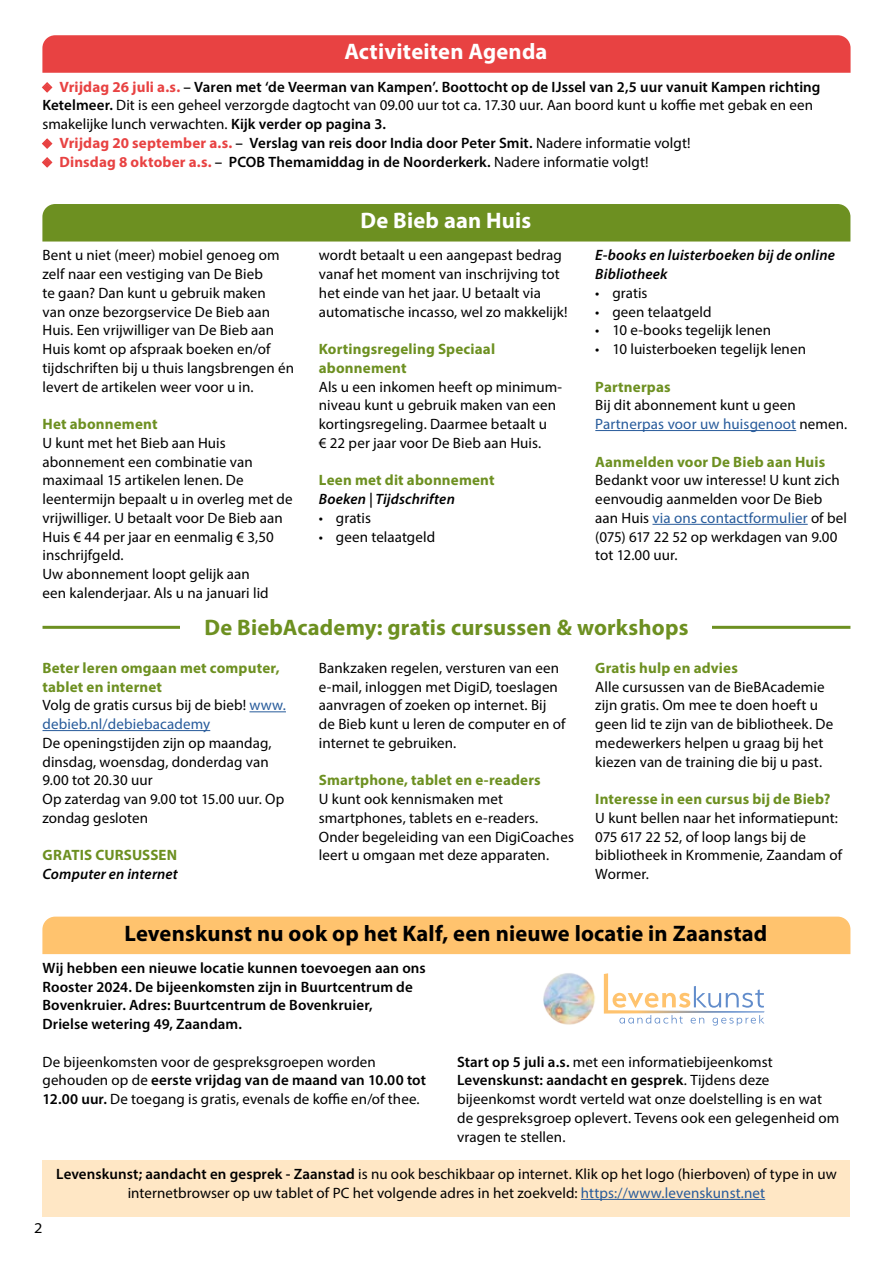
<style>
.page{position:relative;width:893px;height:1263px;background:#fff}
.page>*{position:absolute;margin:0;border:0;box-sizing:border-box;transform-origin:0 0}
.t1{font:700 22.5px "Myriad Pro";letter-spacing:.005em;color:#000}
.t2{font:700 22.5px "Myriad Pro";letter-spacing:.005em;color:#6d9021}
.t3{font:700 22.5px "Myriad Pro";letter-spacing:.005em;color:#fff}
.t4{font:15px/18.8px "Myriad Pro";letter-spacing:.005em;color:#000}
.t5{font:600 15px/18.8px "Myriad Pro";letter-spacing:.005em;color:#000}
.t6{font:700 15px/18.8px "Myriad Pro";letter-spacing:.01em;color:#6d9021}
.t7{font:italic 600 15px/18.8px "Myriad Pro";letter-spacing:.01em;color:#000}
.t8{font:semi-expanded 15px "Myriad Pro";color:#000}
.s1{color:#e84242}
.s2{font-weight:700;color:#e84242}
.s3{font-weight:600}
.s4{font-weight:400}
.s5{color:#275b9b}
.s6{font-weight:400;color:#000}
.s7{font-weight:400;color:#275b9b}
</style>
<div class="page">
<hr style="left:43px;top:626px;width:807px;height:3px;background:#6d9021">
<div style="left:42px;top:35px;width:808px;height:38px;background:#e84242"></div>
<div style="left:42px;top:917px;width:808px;height:37px;background:#ffc36e"></div>
<div style="left:42px;top:204px;width:808px;height:38px;background:#6d9021"></div>
<hr style="left:595px;top:430px;width:201px;height:1px;background:#275b9b">
<hr style="left:652px;top:524px;width:156px;height:1px;background:#275b9b">
<hr style="left:249px;top:711px;width:37px;height:1px;background:#275b9b">
<hr style="left:43px;top:730px;width:167px;height:1px;background:#275b9b">
<div style="left:181px;top:616px;width:531px;height:29px;background:#fff"></div>
<div style="left:43px;top:1160px;width:807px;height:57px;background:#ffe7c5"></div>
<hr style="left:581px;top:1199px;width:184px;height:1px;background:#275b9b">
<img style="left:543px;top:973px;width:52px;height:52px">
<svg style="left:604px;top:973px;width:160px;height:52px"></svg>
<h1 class="t3" style="left:344px;top:37px;width:205px">Activiteiten Agenda</h1>
<p class="t4" style="left:42px;top:77px;width:780px"><span class="s1">◆</span> <span class="s2">Vrijdag 26 juli a.s.</span> <span class="s3">– Varen met ‘de Veerman van Kampen’. Boottocht op de IJssel van 2,5 uur vanuit Kampen richting<br>Ketelmeer.</span> Dit is een geheel verzorgde dagtocht van 09.00 uur tot ca. 17.30 uur. Aan boord kunt u koffie met gebak en een smakelijke lunch verwachten. <span class="s3">Kijk verder op pagina 3.</span></p>
<p class="t5" style="left:42px;top:133px;width:650px"><span class="s1">◆</span> <span class="s2">Vrijdag 20 september a.s.</span> – Verslag van reis door India door Peter Smit. <span class="s4">Nadere informatie volgt!</span></p>
<p class="t5" style="left:42px;top:152px;width:608px"><span class="s1">◆</span> <span class="s2">Dinsdag 8 oktober a.s.</span> – PCOB Themamiddag in de Noorderkerk. <span class="s4">Nadere informatie volgt!</span></p>
<p class="t4" style="left:43px;top:246px;width:253px">Bent u niet (meer) mobiel genoeg om zelf naar een vestiging van De Bieb<br>te gaan? Dan kunt u gebruik maken<br>van onze bezorgservice De Bieb aan Huis. Een vrijwilliger van De Bieb aan Huis komt op afspraak boeken en/of tijdschriften bij u thuis langsbrengen én levert de artikelen weer voor u in.</p>
<p class="t6" style="left:43px;top:414px;width:117px">Het abonnement</p>
<p class="t4" style="left:43px;top:433px;width:252px">U kunt met het Bieb aan Huis abonnement een combinatie van maximaal 15 artikelen lenen. De leentermijn bepaalt u in overleg met de vrijwilliger. U betaalt voor De Bieb aan<br>Huis € 44 per jaar en eenmalig € 3,50 inschrijfgeld.<br>Uw abonnement loopt gelijk aan<br>een kalenderjaar. Als u na januari lid</p>
<h1 class="t3" style="left:361px;top:206px;width:172px">De Bieb aan Huis</h1>
<p class="t4" style="left:319px;top:246px;width:250px">wordt betaalt u een aangepast bedrag vanaf het moment van inschrijving tot het einde van het jaar. U betaalt via automatische incasso, wel zo makkelijk!</p>
<p class="t6" style="left:319px;top:339px;width:178px">Kortingsregeling Speciaal abonnement</p>
<p class="t4" style="left:319px;top:377px;width:245px">Als u een inkomen heeft op minimum&shy;niveau kunt u gebruik maken van een kortingsregeling. Daarmee betaalt u<br>€ 22 per jaar voor De Bieb aan Huis.</p>
<p class="t6" style="left:319px;top:470px;width:177px">Leen met dit abonnement</p>
<p class="t7" style="left:319px;top:489px;width:138px">Boeken | Tijdschriften</p>
<p class="t4" style="left:319px;top:508px;width:54px">• gratis</p>
<p class="t4" style="left:319px;top:527px;width:118px">• geen telaatgeld</p>
<p class="t7" style="left:595px;top:245px;width:241px">E-books en luisterboeken bij de online<br>Bibliotheek</p>
<p class="t4" style="left:595px;top:283px;width:54px">• gratis</p>
<p class="t4" style="left:595px;top:302px;width:118px">• geen telaatgeld</p>
<p class="t4" style="left:595px;top:321px;width:177px">• 10 e-books tegelijk lenen</p>
<p class="t4" style="left:595px;top:339px;width:212px">• 10 luisterboeken tegelijk lenen</p>
<p class="t6" style="left:595px;top:377px;width:77px">Partnerpas</p>
<p class="t4" style="left:595px;top:396px;width:254px">Bij dit abonnement kunt u geen<br><span class="s5">Partnerpas voor uw huisgenoot</span> nemen.</p>
<p class="t6" style="left:595px;top:452px;width:231px">Aanmelden voor De Bieb aan Huis</p>
<p class="t4" style="left:595px;top:471px;width:253px">Bedankt voor uw interesse! U kunt zich eenvoudig aanmelden voor De Bieb aan Huis <span class="s5">via ons contactformulier</span> of bel (075) 617 22 52 op werkdagen van 9.00 tot 12.00 uur.</p>
<h1 class="t2" style="left:204px;top:613px;width:485px">De BiebAcademy: gratis cursussen &amp; workshops</h1>
<p class="t6" style="left:43px;top:658px;width:245px">Beter leren omgaan met computer, tablet en internet<br><span class="s6">Volg de gratis cursus bij de bieb!</span> <span class="s7">www. debieb.nl/debiebacademy</span></p>
<p class="t4" style="left:43px;top:733px;width:243px">De openingstijden zijn op maandag, dinsdag, woensdag, donderdag van<br>9.00 tot 20.30 uur<br>Op zaterdag van 9.00 tot 15.00 uur. Op zondag gesloten</p>
<p class="t6" style="left:43px;top:845px;width:136px">GRATIS CURSUSSEN</p>
<p class="t7" style="left:43px;top:864px;width:137px">Computer en internet</p>
<p class="t4" style="left:319px;top:658px;width:248px">Bankzaken regelen, versturen van een e-mail, inloggen met DigiD, toeslagen aanvragen of zoeken op internet. Bij de Bieb kunt u leren de computer en of internet te gebruiken.</p>
<p class="t6" style="left:319px;top:770px;width:223px">Smartphone, tablet en e-readers</p>
<p class="t4" style="left:319px;top:789px;width:256px">U kunt ook kennismaken met smartphones, tablets en e-readers.<br>Onder begeleiding van een DigiCoaches leert u omgaan met deze apparaten.</p>
<p class="t6" style="left:595px;top:658px;width:144px">Gratis hulp en advies</p>
<p class="t4" style="left:595px;top:677px;width:239px">Alle cursussen van de BieBAcademie zijn gratis. Om mee te doen hoeft u geen lid te zijn van de bibliotheek. De medewerkers helpen u graag bij het kiezen van de training die bij u past.</p>
<p class="t6" style="left:595px;top:789px;width:237px">Interesse in een cursus bij de Bieb?</p>
<p class="t4" style="left:595px;top:808px;width:248px">U kunt bellen naar het informatiepunt:<br>075 617 22 52, of loop langs bij de bibliotheek in Krommenie, Zaandam of<br>Wormer.</p>
<h1 class="t1" style="left:125px;top:918px;width:644px">Levenskunst nu ook op het Kalf, een nieuwe locatie in Zaanstad</h1>
<p class="t5" style="left:43px;top:958px;width:385px">Wij hebben een nieuwe locatie kunnen toevoegen aan ons Rooster 2024. De bijeenkomsten zijn in Buurtcentrum de Bovenkruier. Adres: Buurtcentrum de Bovenkruier,<br>Drielse wetering 49, Zaandam.</p>
<p class="t4" style="left:43px;top:1052px;width:385px">De bijeenkomsten voor de gespreksgroepen worden gehouden op de <span class="s3">eerste vrijdag van de maand van 10.00 tot<br>12.00 uur.</span> De toegang is gratis, evenals de koffie en/of thee.</p>
<p class="t4" style="left:457px;top:1052px;width:384px"><span class="s3">Start op 5 juli a.s.</span> met een informatiebijeenkomst <span class="s3">Levenskunst: aandacht en gesprek</span>. Tijdens deze bijeenkomst wordt verteld wat onze doelstelling is en wat de gespreksgroep oplevert. Tevens ook een gelegenheid om vragen te stellen.</p>
<p class="t8" style="left:34px;top:1219px;width:10px">2</p>
<p class="t4" style="left:56px;top:1164px;width:782px;text-align:center"><span class="s3">Levenskunst; aandacht en gesprek - Zaanstad</span> is nu ook beschikbaar op internet. Klik op het logo (hierboven) of type in uw internetbrowser op uw tablet of PC het volgende adres in het zoekveld: <span class="s5">https://www.levenskunst.net</span></p>
</div>
